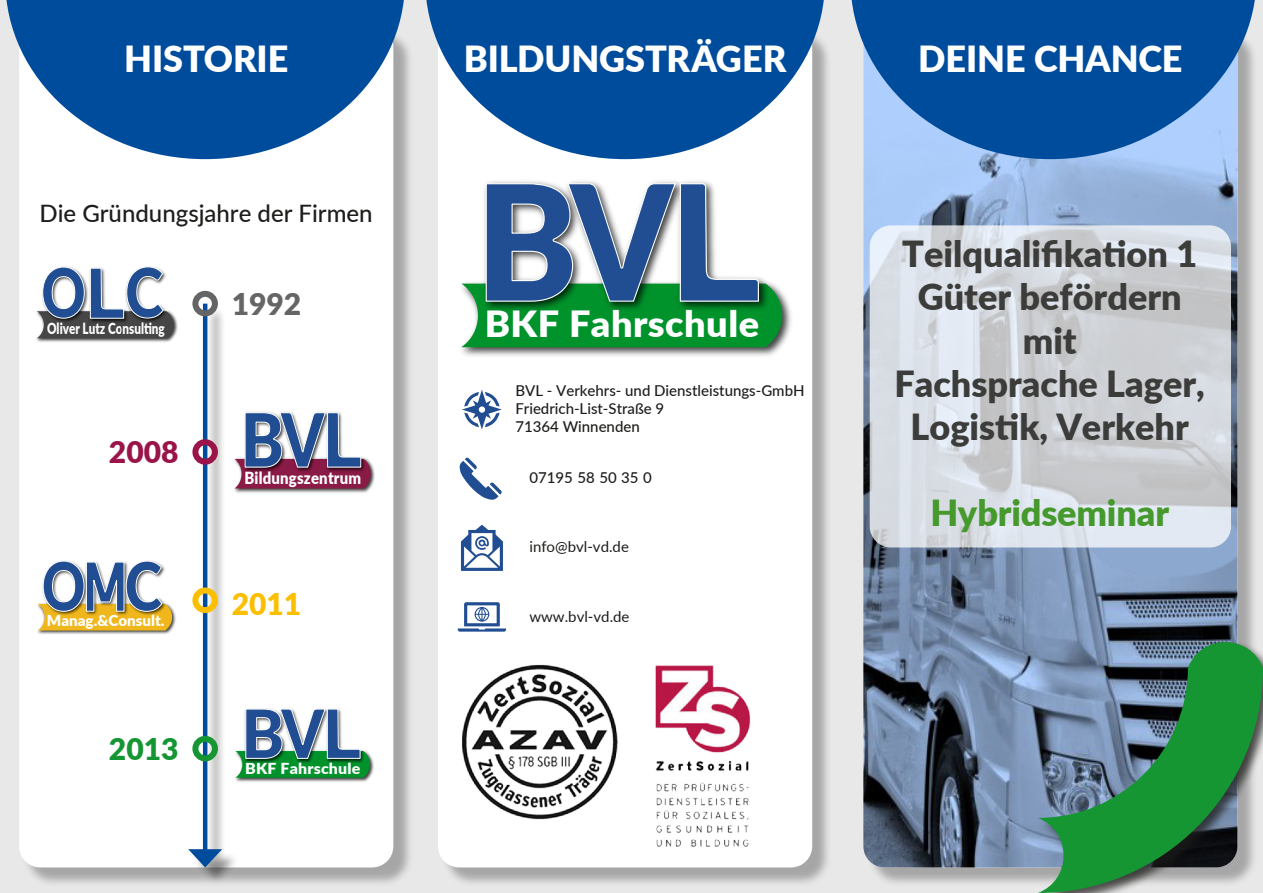
<style>
.page{position:relative;width:1263px;height:893px;background:#e8e8e8}
.page>*{position:absolute;margin:0;border:0;box-sizing:border-box;transform-origin:0 0}
.t1{font:900 68.7px "Lato";color:#214e92;scale:.8 1}
.t2{font:900 68.7px "Lato";color:#214e92;scale:.85 1}
.t3{font:900 36.15px "Lato";letter-spacing:.01em;color:#fff;scale:1.05 1}
.Überschrift_h1_Links{font:900 36px/43.2px "Lato";color:#3c3c3b;text-align:center}
.t4{font:900 36px "Lato";letter-spacing:-.005em;color:#fff}
.Überschrift_h1_Links-2{font:900 36px "Lato";letter-spacing:-.005em;color:#45992d}
.t5{font:900 30px "Lato";color:#656566}
.t6{font:900 30px "Lato";color:#159633}
.t7{font:900 30px "Lato";color:#fcbf00}
.t8{font:900 30px "Lato";color:#9b1449}
.t9{font:500 24px "Lato";color:#1d1d1b}
.t10{font:900 16.8px "Lato";letter-spacing:.01em;color:#fff;scale:.89 1}
.t11{font:900 15.45px "Lato";color:#fff;scale:.76 1}
.t12{font:900 15.15px "Lato";letter-spacing:.01em;color:#fff}
.t13{font:900 15.15px "Lato";letter-spacing:.01em;color:#fff;scale:1.05 1}
.t14{font:500 15px/18px "Lato";color:#1d1d1b}
.t15{font:15px "Lato";color:#1d1d1b}
</style>
<div class="page">
<div style="left:23px;top:29px;width:390px;height:858px;background:#656566;opacity:.5"></div>
<div style="left:19px;top:26px;width:374px;height:841px;background:#fff;border-radius:21px"></div>
<div style="left:442px;top:29px;width:390px;height:858px;background:#656566;opacity:.5"></div>
<div style="left:438px;top:26px;width:374px;height:841px;background:#fff;border-radius:21px"></div>
<div style="left:867px;top:29px;width:390px;height:858px;background:#656566;opacity:.5"></div>
<img style="left:863px;top:159px;width:374px;height:708px">
<svg style="left:870px;top:225px;width:361px;height:322px"></svg>
<svg style="left:1038px;top:634px;width:225px;height:259px;background:#4f886f"></svg>
<svg style="left:6px;top:0;width:399px;height:159px;fill:#004c9c"></svg>
<svg style="left:426px;top:0;width:399px;height:159px;fill:#004c9c"></svg>
<svg style="left:851px;top:0;width:399px;height:159px;background:#2a6ab0"></svg>
<img style="left:462px;top:664px;width:289px;height:183px">
<img style="left:461px;top:303px;width:330px;height:53px">
<svg style="left:461px;top:181px;width:327px;height:166px"></svg>
<svg style="left:462px;top:390px;width:40px;height:39px"></svg>
<svg style="left:459px;top:458px;width:43px;height:42px"></svg>
<svg style="left:461px;top:525px;width:42px;height:46px"></svg>
<svg style="left:458px;top:602px;width:48px;height:30px"></svg>
<div style="left:192px;top:306px;width:48px;height:579px;background:#1d1d1b;opacity:.5"></div>
<hr style="left:203px;top:304px;width:4px;height:552px;background:#004c9c">
<svg style="left:188px;top:849px;width:34px;height:18px"></svg>
<div style="left:192px;top:439px;width:26px;height:26px;border:6px solid #9b1449;border-radius:50%"></div>
<div style="left:192px;top:587px;width:26px;height:26px;border:6px solid #fcbf00;border-radius:50%"></div>
<div style="left:192px;top:736px;width:26px;height:25px;border:6px solid #159633;border-radius:50%"></div>
<div style="left:192px;top:291px;width:26px;height:25px;border:6px solid #656566;border-radius:50%"></div>
<img style="left:232px;top:456px;width:143px;height:38px">
<img style="left:248px;top:411px;width:18px;height:1px">
<svg style="left:234px;top:412px;width:139px;height:76px"></svg>
<img style="left:36px;top:322px;width:142px;height:20px">
<img style="left:38px;top:338px;width:55px;height:4px">
<img style="left:122px;top:319px;width:55px;height:23px">
<svg style="left:37px;top:266px;width:139px;height:72px"></svg>
<img style="left:37px;top:605px;width:139px;height:29px">
<svg style="left:38px;top:561px;width:136px;height:69px"></svg>
<img style="left:233px;top:748px;width:141px;height:35px">
<svg style="left:235px;top:708px;width:137px;height:70px"></svg>
<h3 class="t4" style="left:124px;top:31px;width:166px">HISTORIE</h3>
<h3 class="t4" style="left:464px;top:31px;width:324px">BILDUNGSTRÄGER</h3>
<h3 class="t4" style="left:918px;top:31px;width:266px">DEINE CHANCE</h3>
<h3 class="t9" style="left:40px;top:196px;width:335px">Die Gründungsjahre der Firmen</h3>
<h1 class="t2" style="left:125px;top:241px;width:46px">C</h1>
<h1 class="t1" style="left:41px;top:241px;width:57px">O</h1>
<p class="t11" style="left:47px;top:317px;width:156px">Oliver Lutz Consulting</p>
<h3 class="t8" style="left:109px;top:430px;width:71px">2008</h3>
<p class="t12" style="left:47px;top:609px;width:119px">Manag.&amp;Consult.</p>
<h3 class="t6" style="left:109px;top:726px;width:71px">2013</h3>
<h3 class="t5" style="left:232px;top:281px;width:71px">1992</h3>
<p class="t10" style="left:244px;top:465px;width:133px">Bildungszentrum</p>
<h3 class="t7" style="left:232px;top:582px;width:71px">2011</h3>
<p class="t13" style="left:245px;top:757px;width:111px">BKF Fahrschule</p>
<h2 class="t3" style="left:485px;top:297px;width:263px">BKF Fahrschule</h2>
<p class="t14" style="left:515px;top:381px;width:291px">BVL - Verkehrs- und Dienstleistungs-GmbH<br>Friedrich-List-Straße 9<br>71364 Winnenden</p>
<p class="t14" style="left:529px;top:468px;width:124px">07195 58 50 35 0</p>
<p class="t15" style="left:529px;top:536px;width:101px">info@bvl-vd.de</p>
<p class="t15" style="left:529px;top:605px;width:102px">www.bvl-vd.de</p>
<p class="Überschrift_h1_Links" style="left:902px;top:231px;width:297px">Teilqualifikation 1<br>Güter befördern</p>
<p class="Überschrift_h1_Links" style="left:1023px;top:317px;width:56px">mit</p>
<p class="Überschrift_h1_Links" style="left:894px;top:360px;width:312px">Fachsprache Lager,<br>Logistik, Verkehr</p>
<p class="Überschrift_h1_Links-2" style="left:930px;top:486px;width:240px">Hybridseminar</p>
</div>
